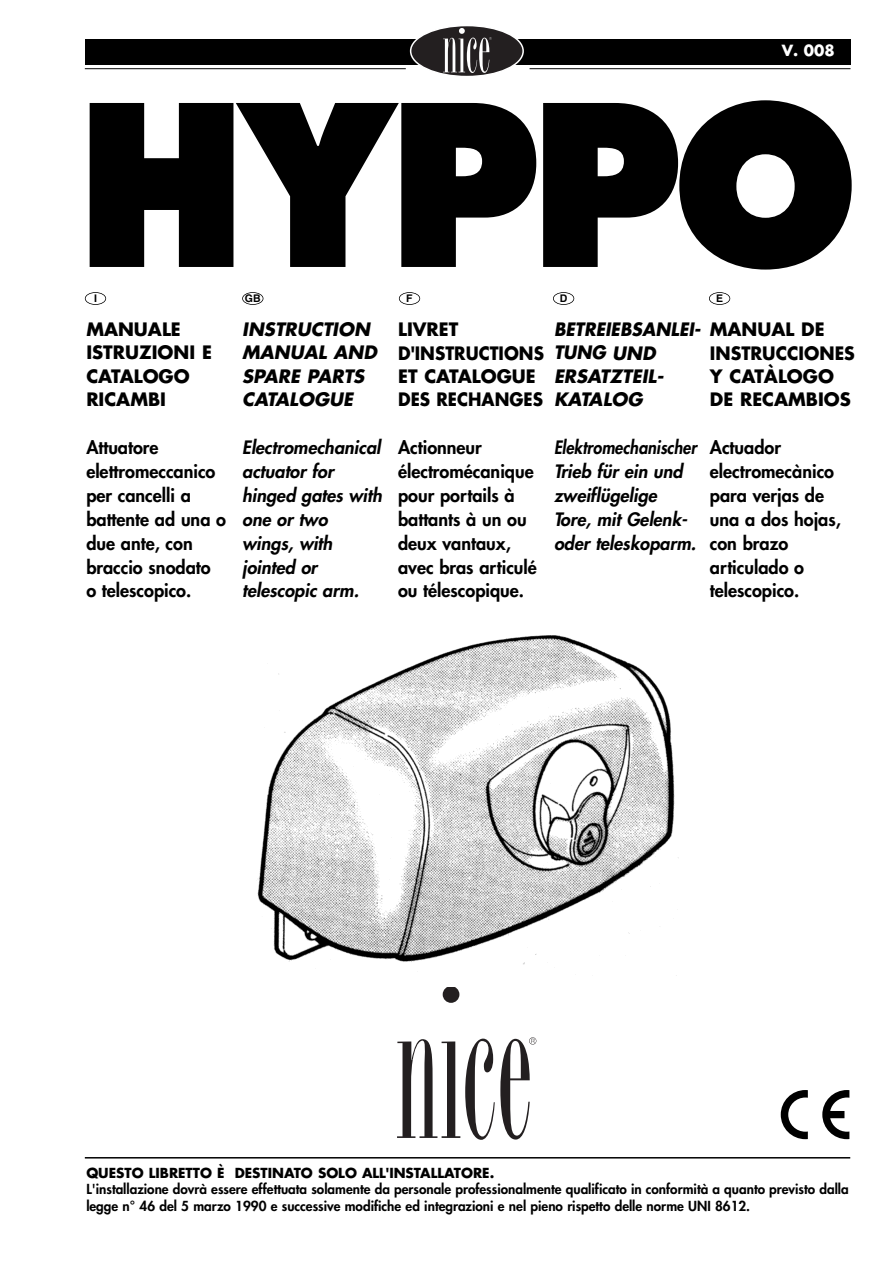
<style>
.page{position:relative;width:893px;height:1263px;background:#fff}
.page>*{position:absolute;margin:0;border:0;box-sizing:border-box;transform-origin:0 0}
.t1{font:800 217.5px "Futura";letter-spacing:-.04em;color:#000;scale:.95 1}
.t2{font:800 18px/24px "Futura";color:#000}
.t3{font:italic 800 18px/24px "Futura";color:#000}
.t4{font:italic 800 18px/24px "Futura";color:#000;scale:.9 1}
.t5{font:700 18px/23.4px "Futura";color:#000}
.t6{font:italic 700 18px/23.4px "Futura";color:#000;scale:.95 1}
.t7{font:italic 700 18px/23.4px "Futura";color:#000}
.t8{font:700 18px/23.4px "Futura";color:#000;scale:.96 1}
.t9{font:700 15px "Futura";color:#fff}
.t10{font:800 13.5px/16.5px "Futura";color:#000}
.t11{font:700 13.5px "Futura";color:#000}
.t12{font:700 10.5px "Helvetica";color:#000}
.s1{font-style:normal}
</style>
<div class="page">
<div style="left:443px;top:986px;width:16px;height:17px;background:#231f20;border-radius:50%"></div>
<svg style="left:397px;top:1037px;width:139px;height:103px"></svg>
<svg style="left:781px;top:1090px;width:27px;height:49px"></svg>
<svg style="left:822px;top:1090px;width:27px;height:49px"></svg>
<hr style="left:85px;top:1157px;width:765px;height:1px;background:#000">
<div style="left:85px;top:39px;width:765px;height:25px;background:#000"></div>
<div style="left:410px;top:25px;width:114px;height:52px;background:#231f20;border:2px solid #fff;border-radius:50%"></div>
<svg style="left:443px;top:28px;width:49px;height:45px"></svg>
<hr style="left:85px;top:68px;width:321px;height:1px;background:#000">
<hr style="left:530px;top:68px;width:320px;height:1px;background:#000">
<div style="left:85px;top:292px;width:21px;height:13px;border:2px solid #000;border-radius:50%"></div>
<div style="left:399px;top:292px;width:21px;height:13px;border:2px solid #000;border-radius:50%"></div>
<div style="left:709px;top:292px;width:21px;height:13px;border:2px solid #000;border-radius:50%"></div>
<div style="left:242px;top:292px;width:21px;height:13px;border:2px solid #000;border-radius:50%"></div>
<div style="left:553px;top:292px;width:21px;height:13px;border:2px solid #000;border-radius:50%"></div>
<div style="left:255px;top:629px;width:423px;height:358px;background:#fff"></div>
<img style="left:257px;top:635px;width:418px;height:330px">
<p class="t9" style="left:782px;top:44px;width:55px">V. 008</p>
<h1 class="t1" style="left:77px;top:91px;width:825px">HYPPO</h1>
<p class="t12" style="left:94px;top:294px;width:4px">I</p>
<p class="t12" style="left:245px;top:294px;width:17px">GB</p>
<p class="t12" style="left:406px;top:294px;width:8px">F</p>
<p class="t12" style="left:560px;top:294px;width:9px">D</p>
<p class="t12" style="left:716px;top:294px;width:9px">E</p>
<p class="t5" style="left:86px;top:319px;width:127px">MANUALE<br>ISTRUZIONI E<br>CATALOGO<br>RICAMBI</p>
<p class="t2" style="left:86px;top:436px;width:141px">Attuatore elettromeccanico per cancelli a battente ad una o due ante, con braccio snodato<br>o telescopico.</p>
<p class="t7" style="left:242px;top:319px;width:139px">INSTRUCTION<br>MANUAL AND<br>SPARE PARTS<br>CATALOGUE</p>
<p class="t3" style="left:242px;top:436px;width:144px">Electromechanical actuator for hinged gates with one or two wings, with jointed or telescopic arm.</p>
<p class="t5" style="left:398px;top:319px;width:147px">LIVRET<br>D'INSTRUCTIONS<br>ET CATALOGUE<br>DES RECHANGES</p>
<p class="t2" style="left:398px;top:436px;width:140px">Actionneur électromécanique pour portails à battants à un ou deux vantaux, avec bras articulé ou télescopique.</p>
<p class="t6" style="left:554px;top:319px;width:286px">BETREIEBSANLEI- <span class="s1">MA N U A L D E<br></span>TUNG UND<br>ERSATZTEIL-<br>KATALOG</p>
<p class="t4" style="left:554px;top:436px;width:163px">Elektromechanischer<br>Trieb für ein und zweiflügelige<br>Tore, mit Gelenk&shy;oder teleskoparm.</p>
<p class="t8" style="left:710px;top:343px;width:152px">INSTRUCCIONES<br>Y CATÀLOGO<br>DE RECAMBIOS</p>
<p class="t2" style="left:710px;top:436px;width:133px">Actuador electromecànico para verjas de una a dos hojas, con brazo articulado o telescopico.</p>
<p class="t11" style="left:86px;top:1166px;width:409px">QUESTO LIBRETTO È DESTINATO SOLO ALL'INSTALLATORE.</p>
<p class="t10" style="left:86px;top:1182px;width:764px">L'installazione dovrà essere effettuata solamente da personale professionalmente qualificato in conformità a quanto previsto dalla legge n° 46 del 5 marzo 1990 e successive modifiche ed integrazioni e nel pieno rispetto delle norme UNI 8612.</p>
</div>
